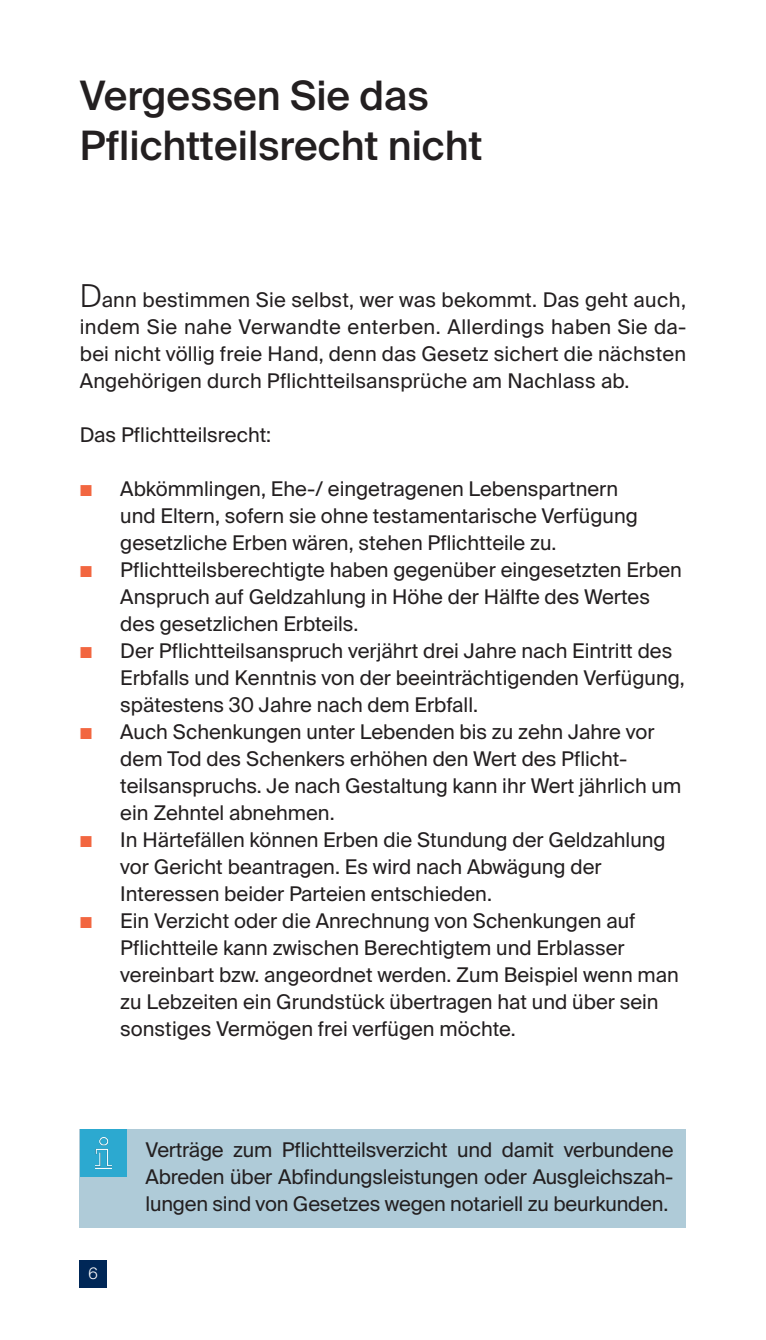
<style>
.page{position:relative;width:766px;height:1340px;background:#fff}
.page>*{position:absolute;margin:0;border:0;box-sizing:border-box;transform-origin:0 0}
.Überschrift{font:500 40.5px/49.5px "Suisse Intl";color:#231f20}
.Text{font:20.25px/27px "Suisse Intl";color:#231f20}
.Infoboxen{font:20.25px/27px "Suisse Intl";letter-spacing:-.01em;color:#231f20;text-align:justify}
.t1{font:300 15.75px "Suisse Intl";color:#fff}
.s1{font-weight:300;font-size:31.5px}
.s2{color:#f26640}
</style>
<div class="page">
<div style="left:80px;top:1260px;width:27px;height:27px;background:#002757"></div>
<div style="left:80px;top:1129px;width:606px;height:98px;background:#afcbd8"></div>
<div style="left:80px;top:1129px;width:46px;height:47px;background:#2ca9d0"></div>
<img style="left:95px;top:1137px;width:16px;height:31px">
<p class="Überschrift" style="left:80px;top:71px;width:404px">Vergessen Sie das<br>Pflichtteilsrecht nicht</p>
<p class="Text" style="left:80px;top:286px;width:607px;text-align:justify"><span class="s1">D</span>ann bestimmen Sie selbst, wer was bekommt. Das geht auch, indem Sie nahe Verwandte enterben. Allerdings haben Sie da&shy;bei nicht völlig freie Hand, denn das Gesetz sichert die nächsten Angehörigen durch Pflichtteilsansprüche am Nachlass ab.</p>
<p class="Text" style="left:80px;top:421px;width:193px">Das Pflichtteilsrecht:</p>
<p class="Text" style="left:120px;top:475px;width:519px;text-indent:-40px"><span class="s2">■</span> Abkömmlingen, Ehe-/ eingetragenen Lebenspartnern und Eltern, sofern sie ohne testamentarische Verfügung gesetzliche Erben wären, stehen Pflichtteile zu.</p>
<p class="Text" style="left:120px;top:556px;width:563px;text-indent:-40px"><span class="s2">■</span> Pflichtteilsberechtigte haben gegenüber eingesetzten Erben<br>Anspruch auf Geldzahlung in Höhe der Hälfte des Wertes des gesetzlichen Erbteils.</p>
<p class="Text" style="left:120px;top:637px;width:566px;text-indent:-40px"><span class="s2">■</span> Der Pflichtteilsanspruch verjährt drei Jahre nach Eintritt des<br>Erbfalls und Kenntnis von der beeinträchtigenden Verfügung, spätestens 30 Jahre nach dem Erbfall.</p>
<p class="Text" style="left:120px;top:718px;width:562px;text-indent:-40px"><span class="s2">■</span> Auch Schenkungen unter Lebenden bis zu zehn Jahre vor dem Tod des Schenkers erhöhen den Wert des Pflicht&shy;teilsanspruchs. Je nach Gestaltung kann ihr Wert jährlich um ein Zehntel abnehmen.</p>
<p class="Text" style="left:120px;top:826px;width:546px;text-indent:-40px"><span class="s2">■</span> In Härtefällen können Erben die Stundung der Geldzahlung vor Gericht beantragen. Es wird nach Abwägung der<br>Interessen beider Parteien entschieden.</p>
<p class="Text" style="left:120px;top:907px;width:560px;text-indent:-40px"><span class="s2">■</span> Ein Verzicht oder die Anrechnung von Schenkungen auf Pflichtteile kann zwischen Berechtigtem und Erblasser vereinbart bzw. angeordnet werden. Zum Beispiel wenn man zu Lebzeiten ein Grundstück übertragen hat und über sein sonstiges Vermögen frei verfügen möchte.</p>
<p class="t1" style="left:88px;top:1264px;width:11px">6</p>
<p class="Infoboxen" style="left:145px;top:1136px;width:529px">Verträge zum Pflichtteilsverzicht und damit verbundene Abreden über Abfindungsleistungen oder Ausgleichszah&shy;lungen sind von Gesetzes wegen notariell zu beurkunden.</p>
</div>
